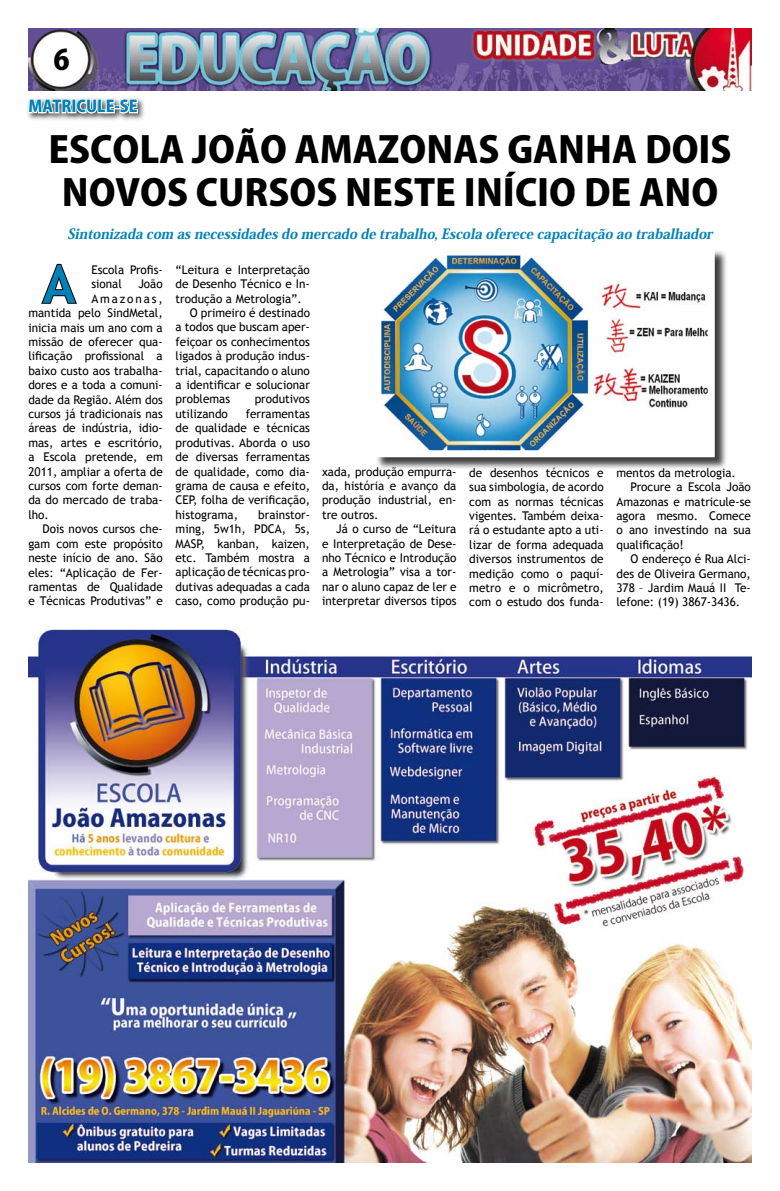
<style>
.page{position:relative;width:780px;height:1191px;background:#fff}
.page>*{position:absolute;margin:0;border:0;box-sizing:border-box;transform-origin:0 0}
.t1{font:700 52.2px "Trebuchet MS";color:#0082b8}
.t2{font:800 36px "Koz Go Pro";color:#000;scale:1.05 1}
.t3{font:800 28px "Koz Go Pro";color:#000}
.t4{font:800 16px "Koz Go Pro";color:#0082b8}
.t5{font:italic 800 14px "Koz Min Pro";color:#0082b8;scale:.96 1}
.t6{font:12px/14.4px "Trebuchet MS";color:#000;text-align:justify}
.t7{font:12px "Trebuchet MS";letter-spacing:.16em;color:#000}
</style>
<div class="page">
<img style="left:28px;top:28px;width:723px;height:63px">
<img style="left:28px;top:628px;width:723px;height:534px">
<svg style="left:41px;top:263px;width:36px;height:41px"></svg>
<svg style="left:27px;top:79px;width:112px;height:36px"></svg>
<div style="left:375px;top:249px;width:357px;height:225px;background:#000;opacity:.75"></div>
<img style="left:382px;top:256px;width:324px;height:193px">
<h3 class="t3" style="left:54px;top:42px;width:18px">6</h3>
<h3 class="t4" style="left:28px;top:96px;width:111px">MATRICULE-SE</h3>
<h2 class="t2" style="left:48px;top:126px;width:43px">ESCOLA</h2>
<h2 class="t2" style="left:192px;top:126px;width:41px">JOÃO</h2>
<h2 class="t2" style="left:295px;top:126px;width:49px">AMAZONAS</h2>
<h2 class="t2" style="left:507px;top:126px;width:26px">GANHA</h2>
<h2 class="t2" style="left:645px;top:126px;width:21px">DOIS</h2>
<h2 class="t2" style="left:62px;top:169px;width:25px">NOVOS</h2>
<h2 class="t2" style="left:196px;top:169px;width:24px">CURSOS</h2>
<h2 class="t2" style="left:345px;top:169px;width:22px">NESTE</h2>
<h2 class="t2" style="left:464px;top:169px;width:69px">IN ÍCIO</h2>
<h2 class="t2" style="left:584px;top:169px;width:79px">DE ANO</h2>
<p class="t5" style="left:67px;top:224px;width:677px">Sintonizada com asnecessidadesdo mercado de trabalho,Escola oferece capacitação ao trabalhador</p>
<p class="t6" style="left:175px;top:262px;width:136px">“Leitura e Interpretação</p>
<p class="t6" style="left:175px;top:277px;width:136px">de Desenho Técnico e In-</p>
<p class="t6" style="left:175px;top:291px;width:128px">trodução a Metrologia”.</p>
<p class="t6" style="left:190px;top:306px;width:122px">O primeiro é destinado</p>
<p class="t6" style="left:175px;top:320px;width:136px">a todos que buscam aper-</p>
<p class="t6" style="left:175px;top:334px;width:136px">feiçoar os conhecimentos</p>
<p class="t6" style="left:175px;top:349px;width:136px">ligados à produção indus-</p>
<p class="t6" style="left:175px;top:363px;width:136px">trial, capacitando o aluno</p>
<p class="t6" style="left:175px;top:378px;width:136px">a identificar e solucionar</p>
<p class="t6" style="left:175px;top:392px;width:56px">problemas</p>
<p class="t6" style="left:255px;top:392px;width:57px">produtivos</p>
<p class="t6" style="left:175px;top:406px;width:54px">utilizando</p>
<h1 class="t1" style="left:43px;top:252px;width:35px">A</h1>
<p class="t6" style="left:91px;top:263px;width:73px">Escola Profis&shy;sional</p>
<p class="t6" style="left:138px;top:277px;width:26px">João</p>
<p class="t7" style="left:91px;top:291px;width:73px">Amazonas,</p>
<p class="t6" style="left:28px;top:306px;width:136px">mantida pelo SindMetal,</p>
<p class="t6" style="left:28px;top:320px;width:136px">inicia mais um ano com a</p>
<p class="t6" style="left:28px;top:335px;width:136px">missão de oferecer qua-</p>
<p class="t6" style="left:28px;top:349px;width:136px">lificação profissional a</p>
<p class="t6" style="left:28px;top:363px;width:136px">baixo custo aos trabalha-</p>
<p class="t6" style="left:28px;top:378px;width:136px">dores e a toda a comuni-</p>
<p class="t6" style="left:28px;top:392px;width:136px">dade da Região. Além dos</p>
<p class="t6" style="left:28px;top:407px;width:136px">cursos já tradicionais nas</p>
<p class="t6" style="left:28px;top:421px;width:136px">áreas de indústria, idio-</p>
<p class="t6" style="left:28px;top:435px;width:136px">mas, artes e escritório,</p>
<p class="t6" style="left:28px;top:450px;width:136px">a Escola pretende, em</p>
<p class="t6" style="left:28px;top:464px;width:136px">2011, ampliar a oferta de</p>
<p class="t6" style="left:28px;top:479px;width:136px">cursos com forte deman-</p>
<p class="t6" style="left:28px;top:493px;width:136px">da do mercado de traba-</p>
<p class="t6" style="left:28px;top:507px;width:22px">lho.</p>
<p class="t6" style="left:43px;top:522px;width:122px">Dois novos cursos che-</p>
<p class="t6" style="left:28px;top:536px;width:136px">gam com este propósito</p>
<p class="t6" style="left:28px;top:551px;width:136px">neste início de ano. São</p>
<p class="t6" style="left:28px;top:565px;width:136px">eles: “Aplicação de Fer-</p>
<p class="t6" style="left:28px;top:579px;width:136px">ramentas de Qualidade</p>
<p class="t6" style="left:28px;top:594px;width:136px">e Técnicas Produtivas” e</p>
<p class="t6" style="left:175px;top:406px;width:136px;text-indent:70px">ferramentas de qualidade e técnicas produtivas. Aborda o uso de diversas ferramentas de qualidade, como dia&shy;grama de causa e efeito, CEP, folha de verificação, histograma,</p>
<p class="t6" style="left:322px;top:464px;width:136px">xada, produção empurra&shy;da, história e avanço da produção industrial, en&shy;tre outros.</p>
<p class="t6" style="left:322px;top:522px;width:136px;text-indent:14px">Já o curso de “Leitura e Interpretação de Dese&shy;nho Técnico e Introdução a Metrologia” visa a tor&shy;nar o aluno capaz de ler e interpretar diversos tipos</p>
<p class="t6" style="left:469px;top:465px;width:136px">de desenhos técnicos e sua simbologia, de acordo com as normas técnicas vigentes. Também deixa&shy;rá o estudante apto a uti&shy;lizar de forma adequada diversos instrumentos de medição como o paquí&shy;metro e o micrômetro, com o estudo dos funda-</p>
<p class="t6" style="left:616px;top:465px;width:121px">mentos da metrologia.</p>
<p class="t6" style="left:630px;top:480px;width:122px">Procure a Escola João</p>
<p class="t6" style="left:616px;top:494px;width:136px">Amazonas e matricule-se</p>
<p class="t6" style="left:616px;top:508px;width:136px">agora mesmo. Comece</p>
<p class="t6" style="left:616px;top:523px;width:136px">o ano investindo na sua</p>
<p class="t6" style="left:616px;top:537px;width:69px">qualificação!</p>
<p class="t6" style="left:630px;top:552px;width:122px">O endereço é Rua Alci-</p>
<p class="t6" style="left:616px;top:566px;width:136px">des de Oliveira Germano,</p>
<p class="t6" style="left:616px;top:580px;width:136px">378 – Jardim Mauá II Te-</p>
<p class="t6" style="left:616px;top:595px;width:125px">lefone: (19) 3867-3436.</p>
<p class="t6" style="left:175px;top:507px;width:136px;text-indent:83px">brainstor&shy;ming, 5w1h, PDCA, 5s, MASP, kanban, kaizen, etc. Também mostra a aplicação de técnicas pro&shy;dutivas adequadas a cada caso, como produção pu-</p>
</div>
